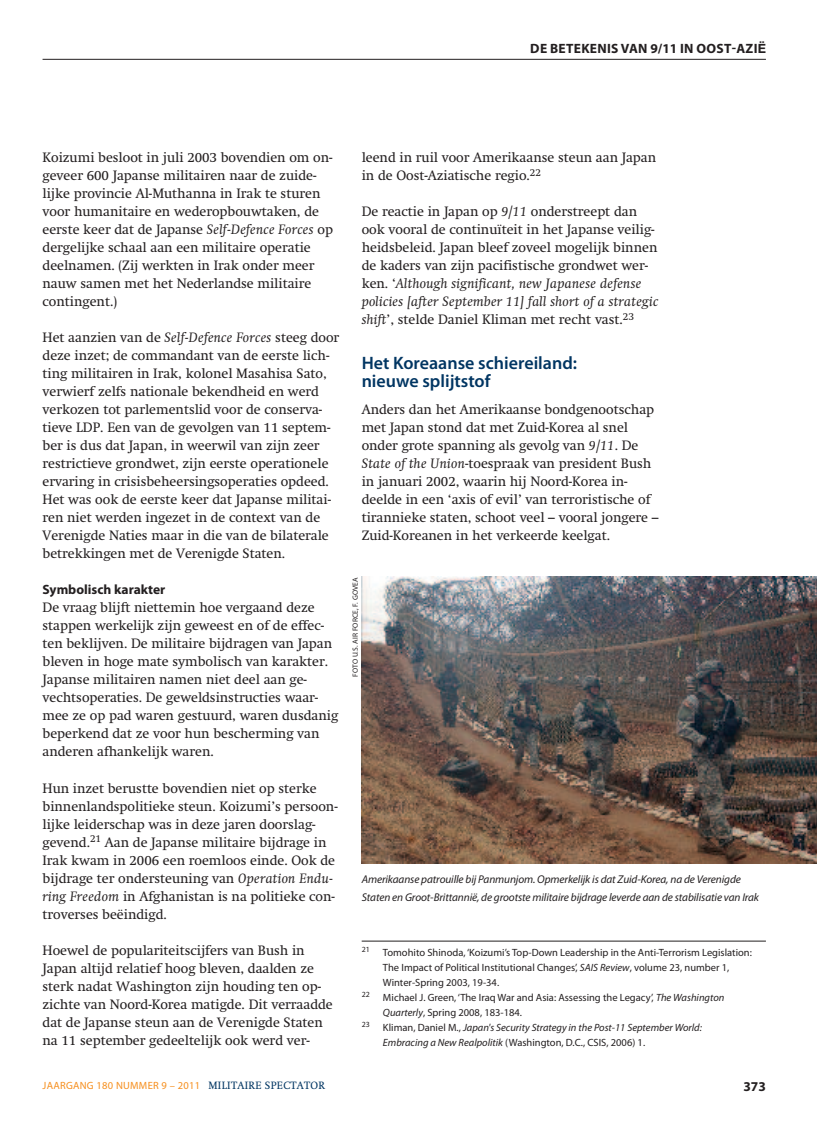
<style>
.page{position:relative;width:817px;height:1136px;background:#fff}
.page>*{position:absolute;margin:0;border:0;box-sizing:border-box;transform-origin:0 0}
.t1{font:600 18px/18px "Myriad Pro";color:#003562}
.t2{font:13.5px/18px "Swift";color:#231f20}
.t3{font:700 13.5px "Myriad Pro";letter-spacing:.02em;color:#231f20}
.t4{font:700 13.5px "Myriad Pro";color:#231f20}
.t5{font:italic 11.25px/18px "Myriad Pro";letter-spacing:-.01em;color:#231f20}
.t6{font:10.5px/15px "Myriad Pro";color:#231f20}
.t7{font:italic 10.5px/15px "Myriad Pro";color:#231f20}
.t8{font:10.5px "Myriad Pro";letter-spacing:.025em;color:#f68f1e}
.t9{font:7.8px "Myriad Pro";color:#231f20}
.t10{font:7.5px "Myriad Pro";letter-spacing:.02em;color:#231f20}
.s1{font-family:"Helvetica Neue";font-size:12.75px}
.s2{font-style:italic}
.s3{font-style:normal}
.s4{font-family:"Swift";color:#003562}
</style>
<div class="page">
<hr style="left:43px;top:59px;width:722px;height:1px;background:#231f20">
<img style="left:361px;top:576px;width:455px;height:287px">
<hr style="left:361px;top:940px;width:404px;height:1px;background:#231f20">
<p class="t3" style="left:530px;top:43px;width:237px">DE BETEKENIS VAN 9/11 IN OOST-AZI<span class="s1">Ë</span></p>
<p class="t2" style="left:43px;top:150px;width:292px">Koizumi besloot in juli 2003 bovendien om on&shy;geveer 600 Japanse militairen naar de zuide&shy;lijke provincie Al-Muthanna in Irak te sturen voor humanitaire en wederopbouwtaken, de eerste keer dat de Japanse <span class="s2">Self-Defence Forces</span> op dergelijke schaal aan een militaire operatie deelnamen. (Zij werkten in Irak onder meer nauw samen met het Nederlandse militaire contingent.)</p>
<p class="t2" style="left:43px;top:330px;width:298px">Het aanzien van de <span class="s2">Self-Defence Forces</span> steeg door deze inzet; de commandant van de eerste lich&shy;ting militairen in Irak, kolonel Masahisa Sato, verwierf zelfs nationale bekendheid en werd verkozen tot parlementslid voor de conserva&shy;tieve LDP. Een van de gevolgen van 11 septem&shy;ber is dus dat Japan, in weerwil van zijn zeer restrictieve grondwet, zijn eerste operationele ervaring in crisisbeheersingsoperaties opdeed.<br>Het was ook de eerste keer dat Japanse militai&shy;ren niet werden ingezet in de context van de Verenigde Naties maar in die van de bilaterale betrekkingen met de Verenigde Staten.</p>
<p class="t4" style="left:43px;top:584px;width:124px">Symbolisch karakter</p>
<p class="t2" style="left:43px;top:600px;width:297px">De vraag blijft niettemin hoe vergaand deze stappen werkelijk zijn geweest en of de effec&shy;ten beklijven. De militaire bijdragen van Japan bleven in hoge mate symbolisch van karakter.<br>Japanse militairen namen niet deel aan ge&shy;vechtsoperaties. De geweldsinstructies waar&shy;mee ze op pad waren gestuurd, waren dusdanig beperkend dat ze voor hun bescherming van anderen afhankelijk waren.</p>
<p class="t2" style="left:43px;top:780px;width:297px">Hun inzet berustte bovendien niet op sterke binnenlandspolitieke steun. Koizumi’s persoon&shy;lijke leiderschap was in deze jaren doorslag&shy;gevend.<sup>21</sup> Aan de Japanse militaire bijdrage in Irak kwam in 2006 een roemloos einde. Ook de bijdrage ter ondersteuning van <span class="s2">Operation Endu&shy;ring Freedom</span> in Afghanistan is na politieke con&shy;troverses beëindigd.</p>
<p class="t2" style="left:43px;top:942px;width:292px">Hoewel de populariteitscijfers van Bush in Japan altijd relatief hoog bleven, daalden ze sterk nadat Washington zijn houding ten op&shy;zichte van Noord-Korea matigde. Dit verraadde dat de Japanse steun aan de Verenigde Staten na 11 september gedeeltelijk ook werd ver-</p>
<p class="t2" style="left:361px;top:150px;width:296px">leend in ruil voor Amerikaanse steun aan Japan in de Oost-Aziatische regio.<sup>22</sup></p>
<p class="t2" style="left:361px;top:204px;width:298px">De reactie in Japan op <span class="s2">9/11</span> onderstreept dan ook vooral de continuïteit in het Japanse veilig&shy;heidsbeleid. Japan bleef zoveel mogelijk binnen de kaders van zijn pacifistische grondwet wer&shy;ken. ‘<span class="s2">Although significant, new Japanese defense policies [after September 11] fall short of a strategic shift</span>’, stelde Daniel Kliman met recht vast.<sup>23</sup></p>
<h1 class="t1" style="left:361px;top:355px;width:217px">Het Koreaanse schiereiland: nieuwe splijtstof</h1>
<p class="t2" style="left:361px;top:402px;width:298px">Anders dan het Amerikaanse bondgenootschap met Japan stond dat met Zuid-Korea al snel onder grote spanning als gevolg van <span class="s2">9/11</span>. De <span class="s2">State of the Union</span>-toespraak van president Bush in januari 2002, waarin hij Noord-Korea in&shy;deelde in een ‘axis of evil’ van terroristische of tirannieke staten, schoot veel – vooral jongere – Zuid-Koreanen in het verkeerde keelgat.</p>
<p class="t10" style="left:352px;top:676px;width:101px;rotate:-90deg">FOTO U.S. AIR FORCE, F. GOVEA</p>
<p class="t5" style="left:361px;top:870px;width:399px">Amerikaanse patrouille bij Panmunjom. Opmerkelijk is dat Zuid-Korea, na de Verenigde<br>Staten en Groot-Brittannië, de grootste militaire bijdrage leverde aan de stabilisatie van Irak</p>
<p class="t9" style="left:361px;top:946px;width:10px">21</p>
<p class="t6" style="left:383px;top:945px;width:370px">Tomohito Shinoda, ‘Koizumi’s Top-Down Leadership in the Anti-Terrorism Legislation:<br>The Impact of Political Institutional Changes’, <span class="s2">SAIS Review</span>, volume 23, number 1,<br>Winter-Spring 2003, 19-34.</p>
<p class="t9" style="left:361px;top:991px;width:10px">22</p>
<p class="t6" style="left:383px;top:990px;width:343px">Michael J. Green, ‘The Iraq War and Asia: Assessing the Legacy’, <span class="s2">The Washington<br>Quarterly</span>, Spring 2008, 183-184.</p>
<p class="t9" style="left:361px;top:1021px;width:10px">23</p>
<p class="t7" style="left:383px;top:1020px;width:320px"><span class="s3">Kliman, Daniel M.,</span> Japan's Security Strategy in the Post-11 September World:<br>Embracing a New Realpolitik <span class="s3">(Washington, D.C., CSIS, 2006) 1.</span></p>
<p class="t8" style="left:43px;top:1080px;width:284px">JAARGANG 180 NUMMER 9 – 2011 <span class="s4">MILITAIRE SPECTATOR</span></p>
<p class="t4" style="left:743px;top:1081px;width:24px">373</p>
</div>
